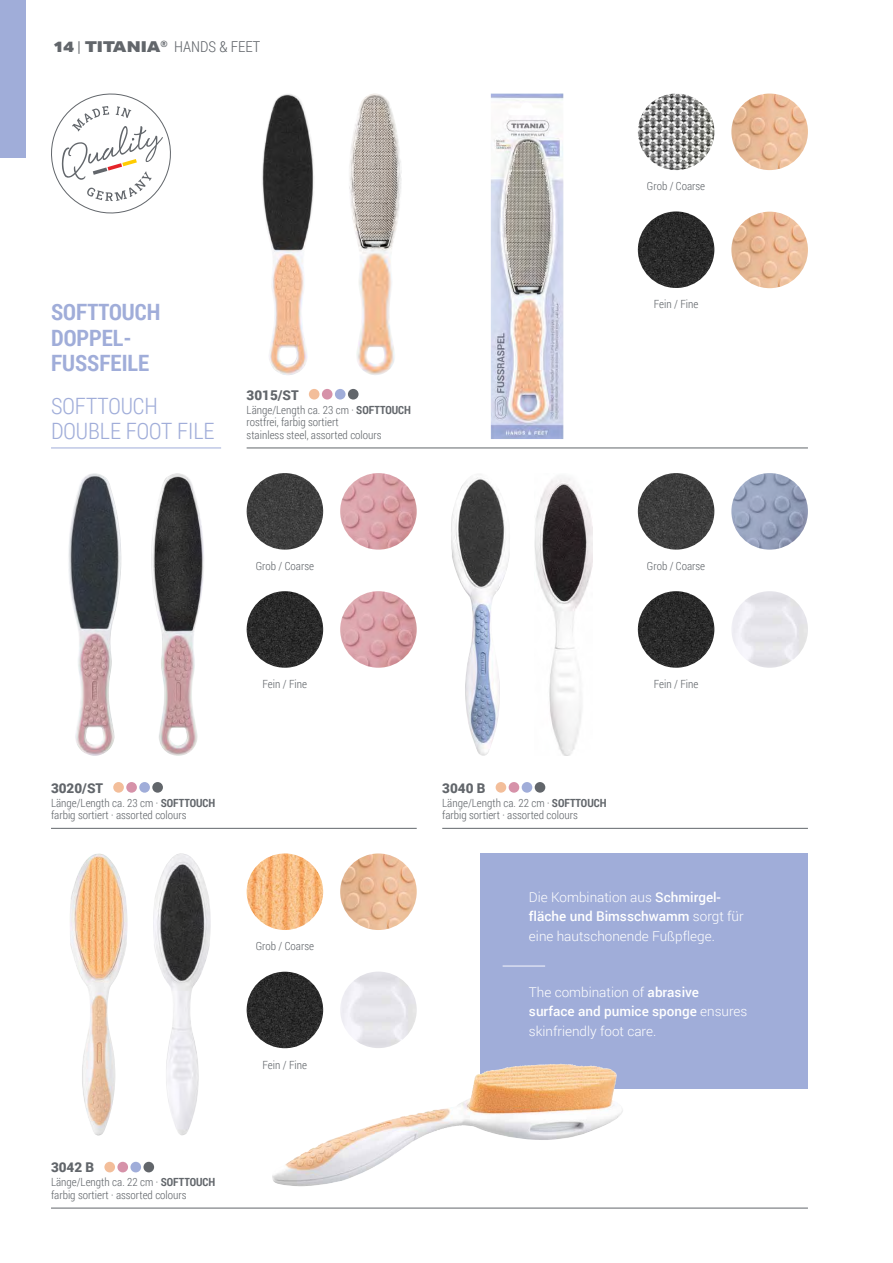
<style>
.page{position:relative;width:893px;height:1263px;background:#fff}
.page>*{position:absolute;margin:0;border:0;box-sizing:border-box;transform-origin:0 0}
.t1{font:700 22.5px/25.5px "Roboto Condensed";color:#a0add9}
.t2{font:300 22.5px/25.5px "Roboto Condensed";color:#a0add9}
.t3{font:300 15px "Roboto Condensed";color:#62666b}
.t4{font:300 13.5px/19.5px "Roboto";color:#fff}
.t5{font:900 13.5px "Roboto";color:#62666b}
.t6{font:300 11.25px/12.8px "Roboto Condensed";color:#62666b}
.s1{font-family:"Aktiv Grotesk Ex";font-weight:900}
.s2{font-weight:400}
.s3{font-weight:700}
.s4{font-weight:500}
</style>
<div class="page">
<div style="left:0;top:0;width:26px;height:158px;background:#a0add9"></div>
<div style="left:480px;top:853px;width:328px;height:236px;background:#a0add9"></div>
<img style="left:534px;top:476px;width:58px;height:280px">
<img style="left:451px;top:477px;width:59px;height:279px">
<img style="left:262px;top:94px;width:52px;height:281px">
<img style="left:349px;top:94px;width:53px;height:281px">
<img style="left:491px;top:94px;width:72px;height:345px">
<img style="left:68px;top:473px;width:53px;height:283px">
<img style="left:151px;top:473px;width:53px;height:283px">
<img style="left:424px;top:1064px;width:136px;height:49px">
<img style="left:70px;top:853px;width:58px;height:282px">
<img style="left:153px;top:853px;width:58px;height:282px">
<hr style="left:247px;top:448px;width:561px;height:1px;background:#62666b">
<div style="left:309px;top:389px;width:10px;height:10px;background:#f3be9a;border-radius:50%"></div>
<div style="left:322px;top:389px;width:10px;height:10px;background:#d692a9;border-radius:50%"></div>
<div style="left:335px;top:389px;width:11px;height:10px;background:#a0add9;border-radius:50%"></div>
<div style="left:348px;top:389px;width:11px;height:10px;background:#62666b;border-radius:50%"></div>
<hr style="left:442px;top:828px;width:366px;height:1px;background:#62666b">
<div style="left:496px;top:782px;width:10px;height:11px;background:#f3be9a;border-radius:50%"></div>
<div style="left:509px;top:782px;width:10px;height:11px;background:#d692a9;border-radius:50%"></div>
<div style="left:522px;top:782px;width:10px;height:11px;background:#a0add9;border-radius:50%"></div>
<div style="left:535px;top:782px;width:10px;height:11px;background:#62666b;border-radius:50%"></div>
<hr style="left:51px;top:828px;width:366px;height:1px;background:#62666b">
<div style="left:113px;top:782px;width:11px;height:11px;background:#f3be9a;border-radius:50%"></div>
<div style="left:126px;top:782px;width:11px;height:11px;background:#d692a9;border-radius:50%"></div>
<div style="left:139px;top:782px;width:11px;height:11px;background:#a0add9;border-radius:50%"></div>
<div style="left:152px;top:782px;width:11px;height:11px;background:#62666b;border-radius:50%"></div>
<hr style="left:51px;top:1208px;width:757px;height:1px;background:#62666b">
<div style="left:104px;top:1162px;width:11px;height:10px;background:#f3be9a;border-radius:50%"></div>
<div style="left:117px;top:1162px;width:11px;height:10px;background:#d692a9;border-radius:50%"></div>
<div style="left:130px;top:1162px;width:11px;height:10px;background:#a0add9;border-radius:50%"></div>
<div style="left:143px;top:1162px;width:11px;height:10px;background:#62666b;border-radius:50%"></div>
<hr style="left:51px;top:448px;width:170px;height:1px;background:#a0add9">
<hr style="left:503px;top:965px;width:42px;height:2px;background:#dadef1">
<img style="left:247px;top:473px;width:76px;height:77px;border-radius:38px">
<img style="left:340px;top:473px;width:77px;height:77px;border-radius:38px">
<img style="left:638px;top:473px;width:76px;height:77px;border-radius:38px">
<img style="left:731px;top:473px;width:77px;height:77px;border-radius:38px">
<img style="left:638px;top:94px;width:76px;height:76px;border-radius:38px">
<img style="left:731px;top:94px;width:77px;height:76px;border-radius:38px">
<img style="left:247px;top:591px;width:76px;height:77px;border-radius:38px">
<img style="left:340px;top:591px;width:77px;height:77px;border-radius:38px">
<img style="left:638px;top:211px;width:76px;height:77px;border-radius:38px">
<img style="left:731px;top:212px;width:77px;height:76px;border-radius:38px">
<img style="left:247px;top:853px;width:76px;height:77px;border-radius:38px">
<img style="left:340px;top:853px;width:77px;height:77px;border-radius:38px">
<svg style="left:51px;top:94px;width:120px;height:119px"></svg>
<img style="left:731px;top:591px;width:77px;height:77px;border-radius:38px">
<img style="left:638px;top:591px;width:76px;height:77px;border-radius:38px">
<img style="left:340px;top:971px;width:77px;height:77px;border-radius:38px">
<img style="left:247px;top:972px;width:76px;height:76px;border-radius:38px">
<h2 class="t3" style="left:53px;top:36px;width:209px"><span class="s1">14</span> <span class="s2">|</span> <span class="s1">TITANIA</span><sup>®</sup> HANDS &amp; FEET</h2>
<h1 class="t1" style="left:51px;top:298px;width:111px">SOFTTOUCH<br>DOPPEL-<br>FUSSFEILE</h1>
<h1 class="t2" style="left:51px;top:392px;width:165px">SOFTTOUCH<br>DOUBLE FOOT FILE</h1>
<p class="t5" style="left:247px;top:385px;width:54px">3015/ST</p>
<p class="t6" style="left:247px;top:403px;width:166px">Länge/Length ca. 23 cm · <span class="s3">SOFTTOUCH </span>rostfrei, farbig sortiert<br>stainless steel, assorted colours</p>
<p class="t6" style="left:647px;top:180px;width:60px">Grob / Coarse</p>
<p class="t6" style="left:654px;top:298px;width:46px">Fein / Fine</p>
<p class="t6" style="left:256px;top:559px;width:60px">Grob / Coarse</p>
<p class="t6" style="left:647px;top:559px;width:60px">Grob / Coarse</p>
<p class="t5" style="left:51px;top:778px;width:54px">3020/ST</p>
<p class="t6" style="left:51px;top:796px;width:166px">Länge/Length ca. 23 cm · <span class="s3">SOFTTOUCH </span>farbig sortiert · assorted colours</p>
<p class="t6" style="left:263px;top:677px;width:46px">Fein / Fine</p>
<p class="t6" style="left:256px;top:939px;width:60px">Grob / Coarse</p>
<p class="t5" style="left:51px;top:1158px;width:45px">3042 B</p>
<p class="t6" style="left:51px;top:1176px;width:166px">Länge/Length ca. 22 cm · <span class="s3">SOFTTOUCH </span>farbig sortiert · assorted colours</p>
<p class="t6" style="left:263px;top:1058px;width:46px">Fein / Fine</p>
<p class="t5" style="left:442px;top:778px;width:45px">3040 B</p>
<p class="t6" style="left:442px;top:796px;width:166px">Länge/Length ca. 22 cm · <span class="s3">SOFTTOUCH </span>farbig sortiert · assorted colours</p>
<p class="t6" style="left:654px;top:677px;width:46px">Fein / Fine</p>
<p class="t4" style="left:529px;top:887px;width:216px">Die Kombination aus <span class="s4">Schmirgel&shy;fläche und Bimsschwamm</span> sorgt für eine hautschonende Fußpflege.</p>
<p class="t4" style="left:529px;top:982px;width:220px">The combination of <span class="s4">abrasive surface and pumice sponge</span> ensures skinfriendly foot care.</p>
</div>
